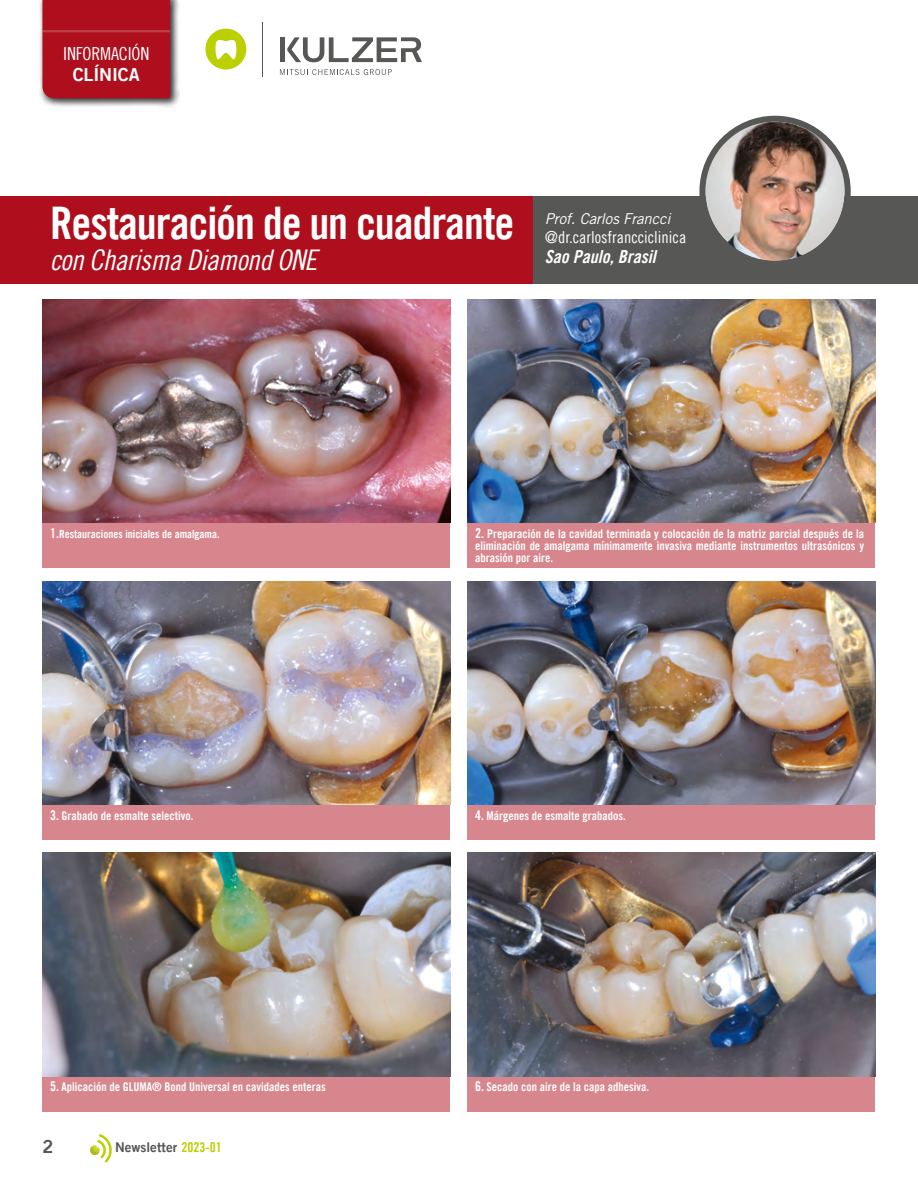
<style>
.page{position:relative;width:918px;height:1188px;background:#fff}
.page>*{position:absolute;margin:0;border:0;box-sizing:border-box;transform-origin:0 0}
.t1{font:45px "Trade Gothic LT Com Bd Cn 20";letter-spacing:-.025em;color:#fff}
.t2{font:28.5px "Trade Gothic LT Com Cn 18 Obl";letter-spacing:-.02em;color:#fff}
.t3{font:18px "Trade Gothic LT Com Bd Cn 20 Obl";color:#fff}
.t4{font:18px "Trade Gothic LT Com Cn 18";letter-spacing:-.01em;color:#fff}
.t5{font:18px "Trade Gothic LT Com Bd 2";letter-spacing:-.01em;color:#fff}
.t6{font:18px "Trade Gothic LT Com Bd 2";color:#575756}
.t7{font:16.5px "Trade Gothic LT Com Cn 18";color:#fff}
.t8{font:italic 15px "Trade Gothic LT Com";letter-spacing:-.01em;color:#fff}
.t9{font:13.5px "Trade Gothic LT Com Bd 2";color:#575756}
.t10{font:12px/12px "Trade Gothic LT Com Bd Cn 20";color:#fff;text-align:justify}
.t11{font:11.25px "Trade Gothic LT Com Bd Cn 20";color:#fff}
.s1{font-size:13.5px}
.s2{font-family:"Trade Gothic LT Com Bd Cn 20";color:#bccf00}
</style>
<div class="page">
<hr style="left:263px;top:22px;width:1px;height:55px;background:#575756">
<svg style="left:280px;top:69px;width:112px;height:6px"></svg>
<div style="left:280px;top:37px;width:5px;height:25px;background:#575756"></div>
<svg style="left:287px;top:37px;width:135px;height:25px"></svg>
<div style="left:205px;top:29px;width:41px;height:41px;background:#bccf00;border-radius:50%"></div>
<svg style="left:215px;top:40px;width:22px;height:20px"></svg>
<svg style="left:90px;top:1134px;width:22px;height:28px"></svg>
<div style="left:38px;top:0;width:142px;height:108px;background:#000;opacity:.55"></div>
<div style="left:43px;top:0;width:127px;height:98px;background:#af0e1c"></div>
<hr style="left:43px;top:30px;width:127px;height:1px;background:#fff">
<hr style="left:43px;top:32px;width:127px;height:1px;background:#fff">
<div style="left:43px;top:805px;width:407px;height:35px;background:#d7868d"></div>
<div style="left:468px;top:805px;width:407px;height:35px;background:#d7868d"></div>
<div style="left:43px;top:523px;width:407px;height:45px;background:#d7868d"></div>
<div style="left:468px;top:523px;width:407px;height:45px;background:#d7868d"></div>
<div style="left:43px;top:1076px;width:407px;height:35px;background:#d7868d"></div>
<div style="left:468px;top:1076px;width:407px;height:35px;background:#d7868d"></div>
<img style="left:43px;top:299px;width:407px;height:224px">
<img style="left:468px;top:299px;width:407px;height:224px">
<img style="left:43px;top:581px;width:407px;height:224px">
<img style="left:468px;top:581px;width:407px;height:224px">
<img style="left:43px;top:853px;width:407px;height:223px">
<img style="left:468px;top:853px;width:407px;height:223px">
<div style="left:519px;top:197px;width:399px;height:87px;background:#575756"></div>
<div style="left:0;top:197px;width:532px;height:87px;background:#af0e1c"></div>
<img style="left:705px;top:122px;width:140px;height:139px;border-radius:70px">
<div style="left:699px;top:116px;width:152px;height:151px;border:6px solid #575756;border-radius:50%"></div>
<hr style="left:917px;top:0;width:1px;height:284px;background:#fff">
<h3 class="t4" style="left:63px;top:43px;width:88px">INFORMACIÓN</h3>
<h3 class="t5" style="left:73px;top:64px;width:68px">CLÍNICA</h3>
<h1 class="t1" style="left:50px;top:196px;width:466px">Restauración de un cuadrante</h1>
<h2 class="t2" style="left:50px;top:243px;width:269px">con Charisma Diamond ONE</h2>
<p class="t8" style="left:545px;top:209px;width:127px">Prof. Carlos Francci</p>
<h3 class="t7" style="left:545px;top:227px;width:143px">@dr.carlosfrancciclinica</h3>
<h3 class="t3" style="left:545px;top:245px;width:112px">Sao Paulo, Brasil</h3>
<p class="t11" style="left:50px;top:527px;width:171px"><span class="s1">1.</span>Restauraciones iniciales de amalgama.</p>
<p class="t10" style="left:475px;top:528px;width:391px"><span class="s1">2.</span> Preparación de la cavidad terminada y colocación de la matriz parcial después de la eliminación de amalgama mínimamente invasiva mediante instrumentos ultrasónicos y abrasión por aire.</p>
<p class="t10" style="left:50px;top:809px;width:145px"><span class="s1">3.</span> Grabado de esmalte selectivo.</p>
<p class="t10" style="left:475px;top:809px;width:152px"><span class="s1">4.</span> Márgenes de esmalte grabados.</p>
<p class="t10" style="left:50px;top:1081px;width:277px"><span class="s1">5.</span> Aplicación de GLUMA® Bond Universal en cavidades enteras</p>
<p class="t10" style="left:475px;top:1081px;width:176px"><span class="s1">6.</span> Secado con aire de la capa adhesiva.</p>
<h3 class="t6" style="left:43px;top:1135px;width:12px">2</h3>
<p class="t9" style="left:115px;top:1139px;width:108px">Newsletter <span class="s2">2023-01</span></p>
</div>
